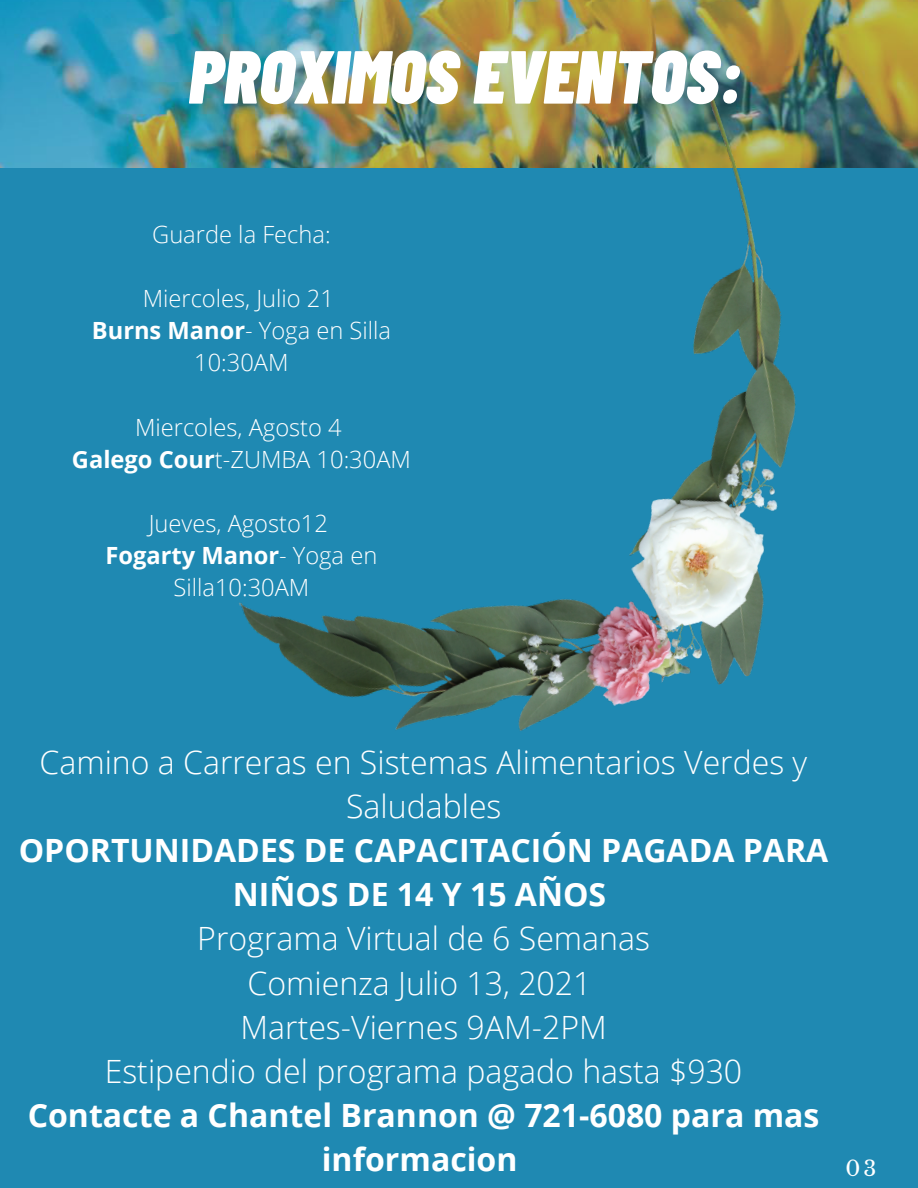
<style>
.page{position:relative;width:918px;height:1188px;background:#1f89b2}
.page>*{position:absolute;margin:0;border:0;box-sizing:border-box;transform-origin:0 0}
.t1{font:italic 900 75px "Barlow Condensed";color:#fff}
.t2{font:300 32.1px/44.1px "Open Sans";color:#fff;text-align:center}
.t3{font:700 32.1px/44.1px "Open Sans";color:#fff;text-align:center}
.t4{font:300 23.7px/32.1px "Open Sans";color:#fff;text-align:center}
.t5{font:21px "Libre Baskerville";color:#fff}
.s1{font-weight:700}
</style>
<div class="page">
<img style="left:0;top:0;width:918px;height:168px">
<img style="left:138px;top:92px;width:738px;height:639px">
<p class="t1" style="left:189px;top:29px;width:555px">PROXIMOS EVENTOS:</p>
<p class="t4" style="left:152px;top:218px;width:180px">Guarde la Fecha:</p>
<p class="t4" style="left:143px;top:282px;width:193px">Miercoles, Julio 21</p>
<p class="t4" style="left:92px;top:314px;width:301px"><span class="s1">Burns Manor</span>- Yoga en Silla<br>10:30AM</p>
<p class="t4" style="left:135px;top:410px;width:208px">Miercoles, Agosto 4</p>
<p class="t4" style="left:72px;top:442px;width:341px"><span class="s1">Galego Cour</span>t-ZUMBA 10:30AM</p>
<p class="t4" style="left:149px;top:507px;width:181px">Jueves, Agosto12</p>
<p class="t4" style="left:106px;top:539px;width:273px"><span class="s1">Fogarty Manor</span>- Yoga en<br>Silla10:30AM</p>
<p class="t2" style="left:40px;top:740px;width:769px">Camino a Carreras en Sistemas Alimentarios Verdes y<br>Saludables</p>
<p class="t3" style="left:19px;top:828px;width:811px">OPORTUNIDADES DE CAPACITACIÓN PAGADA PARA<br>NIÑOS DE 14 Y 15 AÑOS</p>
<p class="t2" style="left:197px;top:916px;width:454px">Programa Virtual de 6 Semanas</p>
<p class="t2" style="left:248px;top:960px;width:345px">Comienza Julio 13, 2021</p>
<p class="t2" style="left:241px;top:1004px;width:368px">Martes-Viernes 9AM-2PM</p>
<p class="t2" style="left:105px;top:1048px;width:639px">Estipendio del programa pagado hasta $930</p>
<p class="t3" style="left:28px;top:1092px;width:793px">Contacte a Chantel Brannon @ 721-6080 para mas informacion</p>
<p class="t5" style="left:846px;top:1156px;width:32px">03</p>
</div>
